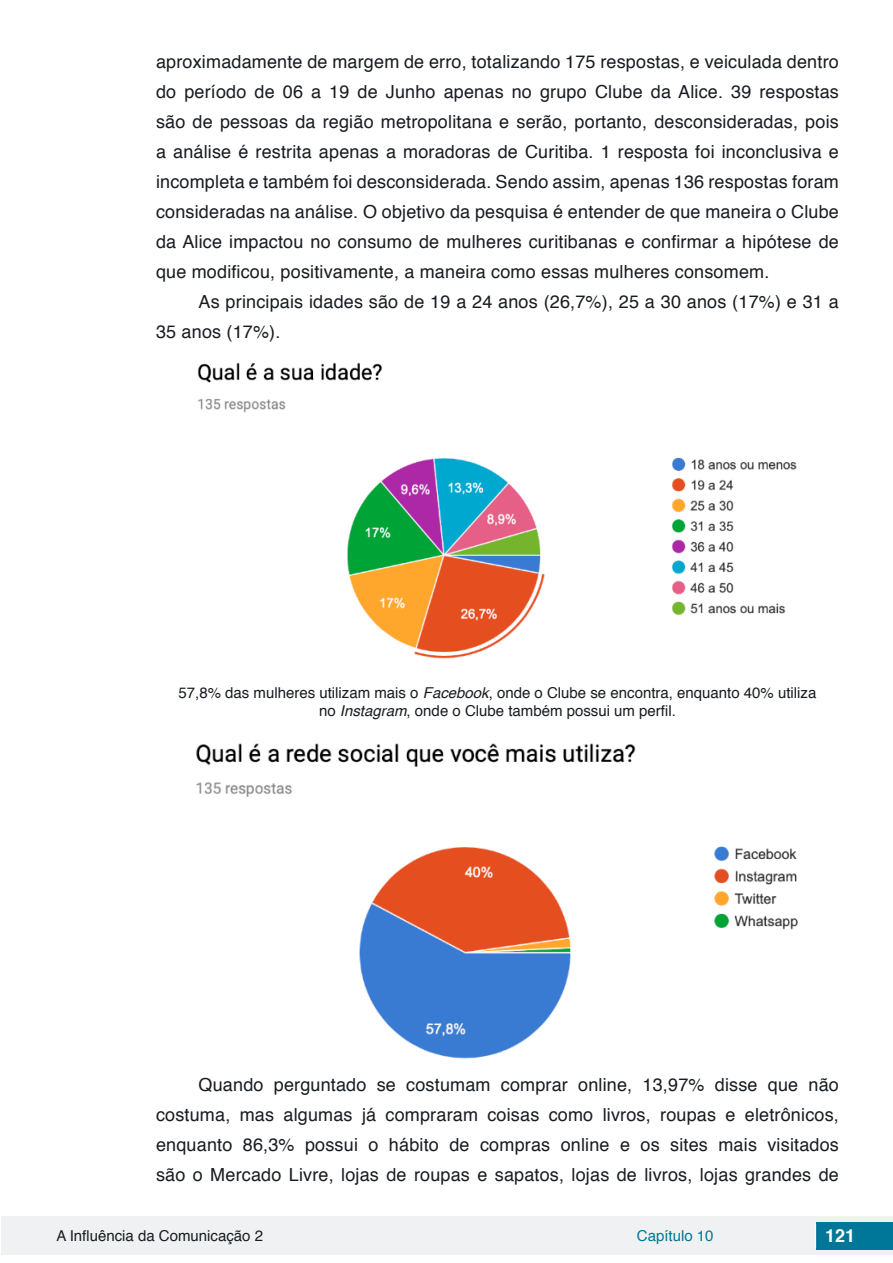
<style>
.page{position:relative;width:893px;height:1263px;background:#fff}
.page>*{position:absolute;margin:0;border:0;box-sizing:border-box;transform-origin:0 0}
.txt{font:18px/30px "Helvetica";letter-spacing:.01em;color:#181c21;text-align:justify}
.t1{font:700 18px "Helvetica";color:#fff}
.ref_tabelas{font:15px/18px "Helvetica";color:#181c21;text-align:center}
.t2{font:15px "Helvetica";color:#007699}
.s1{font-style:italic}
</style>
<div class="page">
<div style="left:1px;top:1216px;width:891px;height:38px;background:#f0f1f2"></div>
<div style="left:816px;top:1222px;width:77px;height:27px;background:#007699"></div>
<svg style="left:815px;top:1224px;width:1px;height:24px"></svg>
<img style="left:197px;top:362px;width:600px;height:297px">
<img style="left:196px;top:743px;width:602px;height:316px">
<p class="txt" style="left:156px;top:47px;width:684px">aproximadamente de margem de erro, totalizando 175 respostas, e veiculada dentro do período de 06 a 19 de Junho apenas no grupo Clube da Alice. 39 respostas são de pessoas da região metropolitana e serão, portanto, desconsideradas, pois a análise é restrita apenas a moradoras de Curitiba. 1 resposta foi inconclusiva e incompleta e também foi desconsiderada. Sendo assim, apenas 136 respostas foram consideradas na análise. O objetivo da pesquisa é entender de que maneira o Clube da Alice impactou no consumo de mulheres curitibanas e confirmar a hipótese de que modificou, positivamente, a maneira como essas mulheres consomem.</p>
<p class="txt" style="left:156px;top:287px;width:684px;text-indent:43px">As principais idades são de 19 a 24 anos (26,7%), 25 a 30 anos (17%) e 31 a<br>35 anos (17%).</p>
<p class="ref_tabelas" style="left:179px;top:684px;width:639px">57,8% das mulheres utilizam mais o <span class="s1">Facebook</span>, onde o Clube se encontra, enquanto 40% utiliza no <span class="s1">Instagram</span>, onde o Clube também possui um perfil.</p>
<p class="txt" style="left:156px;top:1070px;width:684px;text-indent:43px">Quando perguntado se costumam comprar online, 13,97% disse que não costuma, mas algumas já compraram coisas como livros, roupas e eletrônicos, enquanto 86,3% possui o hábito de compras online e os sites mais visitados são o Mercado Livre, lojas de roupas e sapatos, lojas de livros, lojas grandes de</p>
<p class="ref_tabelas" style="left:56px;top:1227px;width:208px">A Influência da Comunicação 2</p>
<p class="t2" style="left:637px;top:1224px;width:78px">Capítulo 10</p>
<p class="t1" style="left:825px;top:1221px;width:32px">121</p>
</div>
